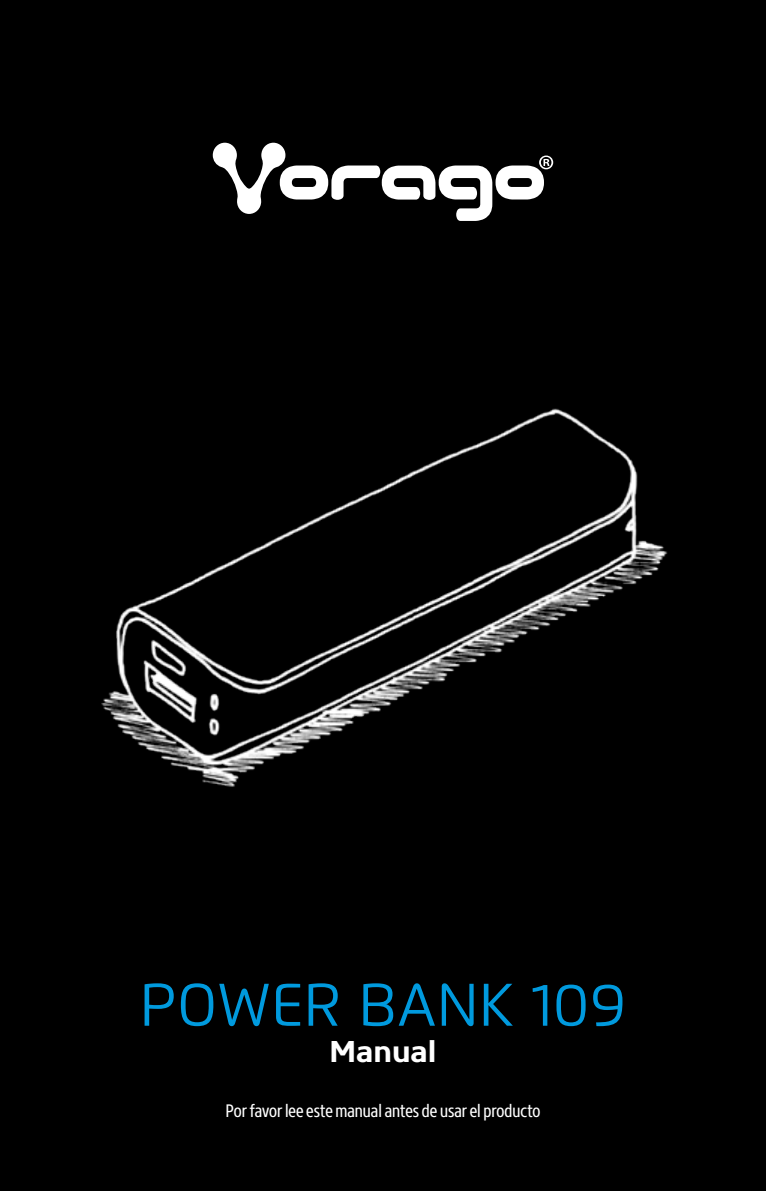
<style>
.page{position:relative;width:766px;height:1191px;background:#fff}
.page>*{position:absolute;margin:0;border:0;box-sizing:border-box;transform-origin:0 0}
.t1{font:60px "Flexo";color:#009ade}
.t2{font:700 30px "Core Sans N65";color:#fff}
.t3{font:18px "Core Sans N47 Cn";color:#fff}
</style>
<div class="page">
<div style="left:0;top:0;width:765px;height:1191px;background:#000"></div>
<svg style="left:213px;top:143px;width:340px;height:78px"></svg>
<img style="left:101px;top:408px;width:567px;height:379px">
<h1 class="t1" style="left:139px;top:968px;width:488px">POWER BANK 109</h1>
<h2 class="t2" style="left:329px;top:1031px;width:108px">Manual</h2>
<p class="t3" style="left:225px;top:1100px;width:316px">Por favor lee este manual antes de usar el producto</p>
</div>
